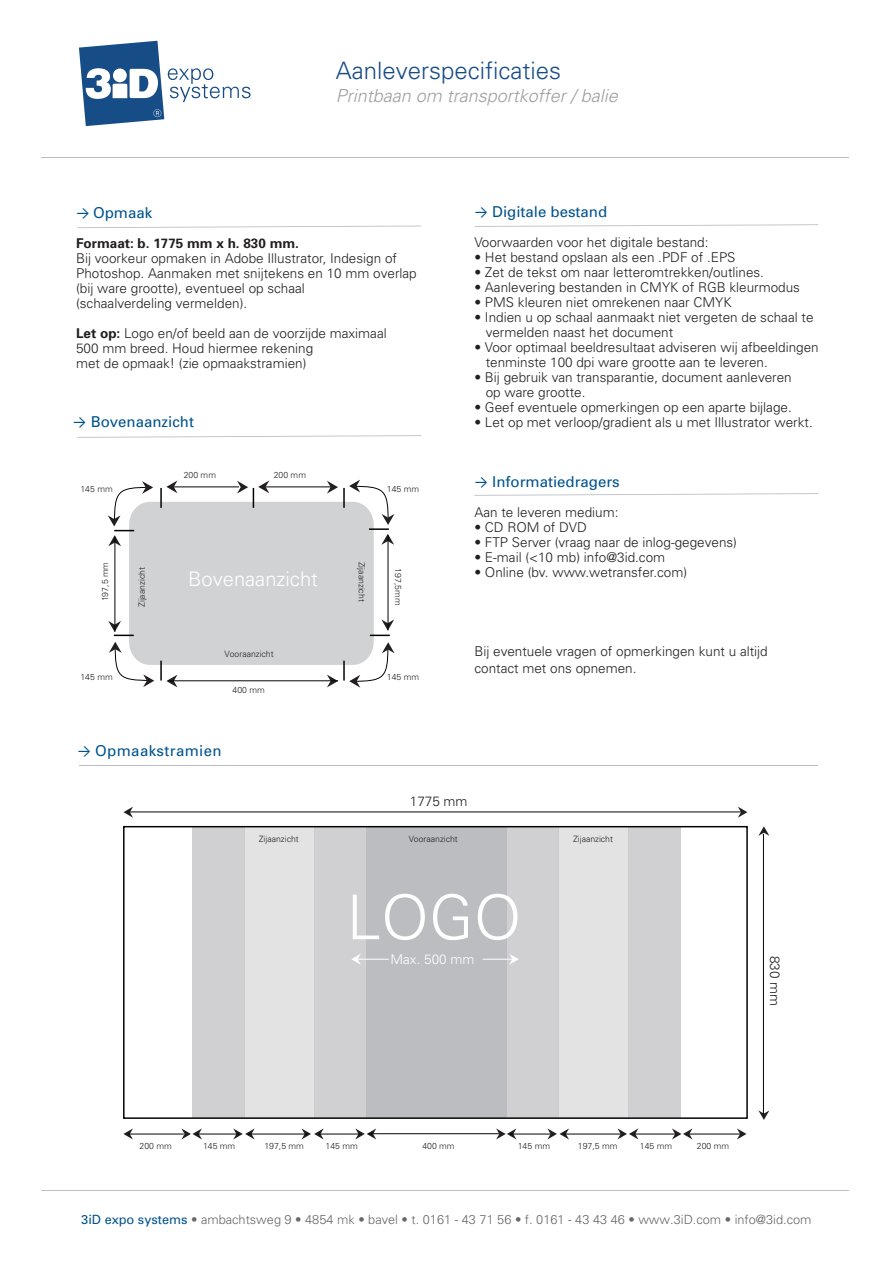
<style>
.page{position:relative;width:893px;height:1263px;background:#fff}
.page>*{position:absolute;margin:0;border:0;box-sizing:border-box;transform-origin:0 0}
.t1{font:300 61.8px "Univers";color:#fff}
.t2{font:300 24px "Univers";color:#174d86}
.t3{font:300 20.1px "Univers";color:#fff}
.t4{font:italic 300 18px "Univers";color:#9d9fa2}
.t5{font:15px "Univers";color:#00538d}
.t6{font:15px "Univers";letter-spacing:.025em;color:#00538d}
.t7{font:300 13.5px/15px "Univers";color:#231f20}
.t8{font:700 13.5px "Univers";color:#231f20}
.t9{font:300 13.5px "Univers";color:#fff}
.t10{font:300 12.75px "Univers";color:#68686b}
.t11{font:300 8.7px "Univers";color:#231f20}
.s1{font-family:"Calibri"}
.s2{font-weight:700}
.s3{font-weight:400;color:#00538d}
</style>
<div class="page">
<hr style="left:41px;top:157px;width:808px;height:1px;background:#bcbdc0">
<svg style="left:77px;top:226px;width:344px;height:2px"></svg>
<svg style="left:77px;top:435px;width:344px;height:3px"></svg>
<svg style="left:475px;top:224px;width:343px;height:3px"></svg>
<svg style="left:475px;top:493px;width:343px;height:3px"></svg>
<hr style="left:80px;top:765px;width:738px;height:1px;background:#bcbdc0">
<hr style="left:41px;top:1190px;width:808px;height:1px;background:#bcbdc0">
<svg style="left:79px;top:41px;width:172px;height:85px"></svg>
<svg style="left:108px;top:480px;width:287px;height:208px"></svg>
<hr style="left:388px;top:535px;width:1px;height:95px;background:#040503">
<div style="left:366px;top:827px;width:140px;height:291px;background:#bcbdc0"></div>
<div style="left:314px;top:826px;width:52px;height:292px;background:#d0d0d3"></div>
<div style="left:506px;top:826px;width:53px;height:292px;background:#d0d0d3"></div>
<div style="left:628px;top:826px;width:53px;height:292px;background:#d0d0d3"></div>
<div style="left:192px;top:826px;width:53px;height:292px;background:#d0d0d3"></div>
<div style="left:244px;top:827px;width:70px;height:291px;background:#e3e3e4"></div>
<div style="left:559px;top:827px;width:70px;height:291px;background:#e3e3e4"></div>
<hr style="left:368px;top:1133px;width:134px;height:1px;background:#040503">
<svg style="left:355px;top:1128px;width:21px;height:11px"></svg>
<svg style="left:496px;top:1128px;width:20px;height:11px"></svg>
<svg style="left:301px;top:1128px;width:23px;height:11px"></svg>
<svg style="left:233px;top:1128px;width:22px;height:11px"></svg>
<svg style="left:181px;top:1128px;width:21px;height:11px"></svg>
<svg style="left:123px;top:1128px;width:10px;height:11px"></svg>
<hr style="left:510px;top:1134px;width:42px;height:1px;background:#040503">
<hr style="left:318px;top:1134px;width:42px;height:1px;background:#040503">
<hr style="left:248px;top:1134px;width:60px;height:1px;background:#040503">
<hr style="left:197px;top:1134px;width:42px;height:1px;background:#040503">
<hr style="left:128px;top:1134px;width:56px;height:1px;background:#040503">
<hr style="left:564px;top:1134px;width:59px;height:1px;background:#040503">
<hr style="left:634px;top:1134px;width:42px;height:1px;background:#040503">
<hr style="left:688px;top:1134px;width:57px;height:1px;background:#040503">
<hr style="left:174px;top:487px;width:65px;height:1px;background:#040503">
<hr style="left:266px;top:487px;width:65px;height:1px;background:#040503">
<svg style="left:547px;top:1128px;width:22px;height:11px"></svg>
<svg style="left:617px;top:1128px;width:21px;height:11px"></svg>
<svg style="left:672px;top:1128px;width:20px;height:11px"></svg>
<svg style="left:737px;top:1128px;width:9px;height:11px"></svg>
<div style="left:123px;top:826px;width:625px;height:293px;border:2px solid #040503"></div>
<svg style="left:758px;top:1110px;width:11px;height:10px"></svg>
<svg style="left:758px;top:826px;width:11px;height:10px"></svg>
<hr style="left:763px;top:834px;width:1px;height:281px;background:#040503">
<svg style="left:123px;top:807px;width:10px;height:11px"></svg>
<hr style="left:129px;top:812px;width:614px;height:1px;background:#040503">
<svg style="left:738px;top:807px;width:9px;height:11px"></svg>
<svg style="left:351px;top:954px;width:10px;height:11px"></svg>
<svg style="left:509px;top:954px;width:10px;height:11px"></svg>
<h2 class="t2" style="left:336px;top:56px;width:227px">Aanleverspecificaties</h2>
<h3 class="t4" style="left:336px;top:85px;width:284px">Printbaan om transportkoffer / balie</h3>
<p class="t5" style="left:76px;top:203px;width:78px"><span class="s1">→</span> Opmaak</p>
<p class="t8" style="left:76px;top:234px;width:224px">Formaat: b. 1775 mm x h. 830 mm.</p>
<p class="t7" style="left:76px;top:250px;width:342px">Bij voorkeur opmaken in Adobe Illustrator, Indesign of Photoshop. Aanmaken met snijtekens en 10 mm overlap (bij ware grootte), eventueel op schaal<br>(schaalverdeling vermelden).</p>
<p class="t7" style="left:76px;top:325px;width:312px"><span class="s2">Let op:</span> Logo en/of beeld aan de voorzijde maximaal<br>500 mm breed. Houd hiermee rekening<br>met de opmaak! (zie opmaakstramien)</p>
<p class="t5" style="left:73px;top:413px;width:123px"><span class="s1">→</span> Bovenaanzicht</p>
<p class="t11" style="left:184px;top:470px;width:34px">200 mm</p>
<p class="t11" style="left:274px;top:470px;width:34px">200 mm</p>
<p class="t11" style="left:80px;top:483px;width:34px">145 mm</p>
<p class="t11" style="left:387px;top:483px;width:34px">145 mm</p>
<p class="t11" style="left:136px;top:607px;width:41px;rotate:-90deg">Zijaanzicht</p>
<p class="t11" style="left:367px;top:561px;width:41px;rotate:90deg">Zijaanzicht</p>
<p class="t11" style="left:100px;top:601px;width:41px;rotate:-90deg">197,5 mm</p>
<p class="t11" style="left:403px;top:568px;width:39px;rotate:90deg">197,5mm</p>
<h3 class="t3" style="left:188px;top:567px;width:131px">Bovenaanzicht</h3>
<p class="t11" style="left:224px;top:648px;width:51px">Vooraanzicht</p>
<p class="t11" style="left:80px;top:671px;width:34px">145 mm</p>
<p class="t11" style="left:387px;top:671px;width:34px">145 mm</p>
<p class="t11" style="left:233px;top:685px;width:34px">400 mm</p>
<p class="t6" style="left:77px;top:742px;width:146px"><span class="s1">→</span> Opmaakstramien</p>
<p class="t5" style="left:474px;top:202px;width:134px"><span class="s1">→</span> Digitale bestand</p>
<p class="t7" style="left:474px;top:234px;width:236px">Voorwaarden voor het digitale bestand:</p>
<p class="t7" style="left:474px;top:249px;width:263px">• Het bestand opslaan als een .PDF of .EPS</p>
<p class="t7" style="left:474px;top:264px;width:291px">• Zet de tekst om naar letteromtrekken/outlines.</p>
<p class="t7" style="left:474px;top:279px;width:327px">• Aanlevering bestanden in CMYK of RGB kleurmodus</p>
<p class="t7" style="left:474px;top:294px;width:259px">• PMS kleuren niet omrekenen naar CMYK</p>
<p class="t7" style="left:486px;top:309px;width:329px;text-indent:-11px">• Indien u op schaal aanmaakt niet vergeten de schaal te vermelden naast het document</p>
<p class="t7" style="left:486px;top:339px;width:335px;text-indent:-11px">• Voor optimaal beeldresultaat adviseren wij afbeeldingen tenminste 100 dpi ware grootte aan te leveren.</p>
<p class="t7" style="left:486px;top:369px;width:308px;text-indent:-11px">• Bij gebruik van transparantie, document aanleveren op ware grootte.</p>
<p class="t7" style="left:474px;top:399px;width:319px">• Geef eventuele opmerkingen op een aparte bijlage.</p>
<p class="t7" style="left:474px;top:414px;width:340px">• Let op met verloop/gradient als u met Illustrator werkt.</p>
<p class="t5" style="left:474px;top:472px;width:147px"><span class="s1">→</span> Informatiedragers</p>
<p class="t7" style="left:474px;top:504px;width:146px">Aan te leveren medium:</p>
<p class="t7" style="left:474px;top:519px;width:114px">• CD ROM of DVD</p>
<p class="t7" style="left:474px;top:534px;width:264px">• FTP Server (vraag naar de inlog-gegevens)</p>
<p class="t7" style="left:474px;top:549px;width:192px">• E-mail (&lt;10 mb) info@3id.com</p>
<p class="t7" style="left:474px;top:564px;width:214px">• Online (bv. www.wetransfer.com)</p>
<p class="t7" style="left:474px;top:643px;width:295px;line-height:16.5px">Bij eventuele vragen of opmerkingen kunt u altijd contact met ons opnemen.</p>
<p class="t7" style="left:410px;top:794px;width:59px">1775 mm</p>
<p class="t11" style="left:259px;top:834px;width:41px">Zijaanzicht</p>
<p class="t11" style="left:409px;top:834px;width:51px">Vooraanzicht</p>
<p class="t11" style="left:573px;top:834px;width:41px">Zijaanzicht</p>
<h1 class="t1" style="left:347px;top:880px;width:177px">LOGO</h1>
<p class="t9" style="left:390px;top:951px;width:86px">Max. 500 mm</p>
<p class="t7" style="left:783px;top:956px;width:52px;rotate:90deg">830 mm</p>
<p class="t11" style="left:140px;top:1140px;width:34px">200 mm</p>
<p class="t11" style="left:203px;top:1140px;width:34px">145 mm</p>
<p class="t11" style="left:264px;top:1140px;width:41px">197,5 mm</p>
<p class="t11" style="left:326px;top:1140px;width:34px">145 mm</p>
<p class="t11" style="left:422px;top:1140px;width:34px">400 mm</p>
<p class="t11" style="left:518px;top:1140px;width:34px">145 mm</p>
<p class="t11" style="left:578px;top:1140px;width:41px">197,5 mm</p>
<p class="t11" style="left:640px;top:1140px;width:34px">145 mm</p>
<p class="t11" style="left:697px;top:1140px;width:34px">200 mm</p>
<p class="t10" style="left:81px;top:1212px;width:732px"><span class="s3">3iD expo systems</span> • ambachtsweg 9 • 4854 mk • bavel • t. 0161 - 43 71 56 • f. 0161 - 43 43 46 • www.3iD.com • info@3id.com</p>
</div>
